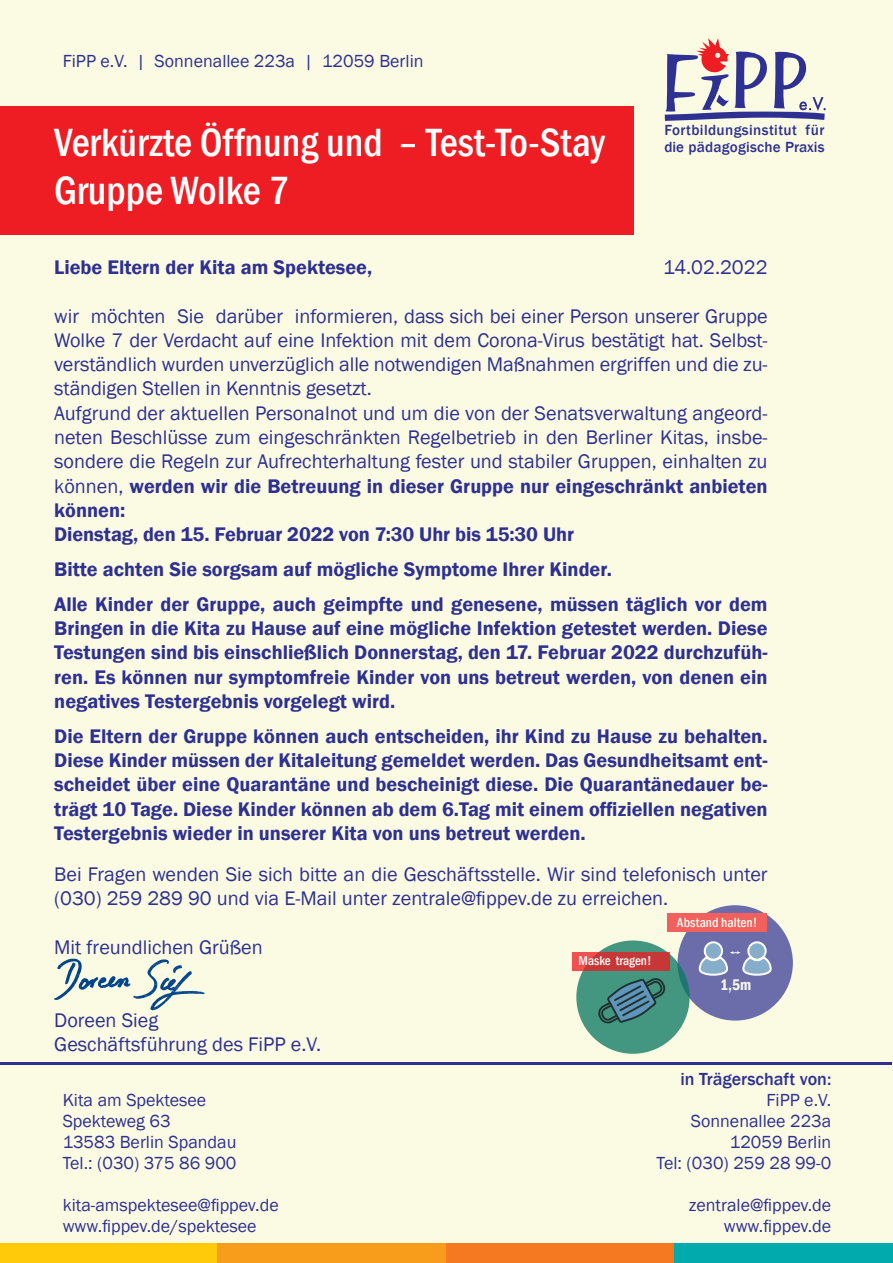
<style>
.page{position:relative;width:893px;height:1263px;background:#fbfbe3}
.page>*{position:absolute;margin:0;border:0;box-sizing:border-box;transform-origin:0 0}
.t1{font:500 condensed 40.5px/48.6px "Franklin Gothic";color:#fff}
.t2{font:20.25px/24.3px "Franklin Gothic";color:#2e3092}
.t3{font:600 20.25px/24.3px "Franklin Gothic";color:#2e3092;text-align:justify}
.t4{font:18px/21px "Franklin Gothic";color:#2e3092}
.t5{font:500 18px "Franklin Gothic";color:#2e3092}
.t6{font:600 condensed 15.9px "Franklin Gothic";color:#f4f5f5}
.t7{font:500 15.15px/17.2px "Franklin Gothic";letter-spacing:.025em;color:#2e3092}
.t8{font:500 condensed 13.65px "Franklin Gothic";color:#fff}
.t9{font:500 condensed 13.2px "Franklin Gothic";color:#fff}
.s1{font-weight:600}
</style>
<div class="page">
<div style="left:0;top:106px;width:634px;height:128px;background:#ee1d23"></div>
<hr style="left:1px;top:1062px;width:891px;height:3px;background:#2e3092">
<svg style="left:665px;top:38px;width:161px;height:83px"></svg>
<div style="left:0;top:1244px;width:218px;height:19px;background:#feca0a"></div>
<div style="left:218px;top:1244px;width:228px;height:19px;background:#f89c1c"></div>
<div style="left:446px;top:1244px;width:228px;height:19px;background:#f47921"></div>
<div style="left:675px;top:1244px;width:218px;height:19px;background:#00aaad"></div>
<div style="left:677px;top:905px;width:116px;height:115px;background:#6b6daa;border-radius:50%"></div>
<div style="left:668px;top:913px;width:99px;height:19px;background:#f1605c"></div>
<svg style="left:705px;top:942px;width:17px;height:18px"></svg>
<div style="left:704px;top:941px;width:19px;height:20px;border:2px solid #fff;border-radius:50%"></div>
<svg style="left:748px;top:942px;width:18px;height:18px"></svg>
<div style="left:747px;top:941px;width:20px;height:20px;border:2px solid #fff;border-radius:50%"></div>
<svg style="left:698px;top:951px;width:74px;height:25px"></svg>
<svg style="left:54px;top:958px;width:151px;height:52px"></svg>
<svg style="left:576px;top:940px;width:114px;height:114px;background:#47957f"></svg>
<svg style="left:597px;top:977px;width:69px;height:47px;background:#427e7c"></svg>
<svg style="left:572px;top:953px;width:98px;height:18px;background:#cd3c3c"></svg>
<p class="t4" style="left:63px;top:50px;width:362px">FiPP e.V. | Sonnenallee 223a | 12059 Berlin</p>
<h1 class="t1" style="left:54px;top:117px;width:553px">Verkürzte Öffnung und – Test-To-Stay<br>Gruppe Wolke 7</h1>
<p class="t7" style="left:664px;top:121px;width:162px">Fortbildungsinstitut für die pädagogische Praxis</p>
<p class="t3" style="left:54px;top:255px;width:320px">Liebe Eltern der Kita am Spektesee,</p>
<p class="t2" style="left:663px;top:255px;width:106px">14.02.2022</p>
<p class="t2" style="left:54px;top:304px;width:715px">wir möchten Sie darüber informieren, dass sich bei einer Person unserer Gruppe Wolke 7 der Verdacht auf eine Infektion mit dem Corona-Virus bestätigt hat. Selbst&shy;verständlich wurden unverzüglich alle notwendigen Maßnahmen ergriffen und die zu&shy;ständigen Stellen in Kenntnis gesetzt.<br>Aufgrund der aktuellen Personalnot und um die von der Senatsverwaltung angeord&shy;neten Beschlüsse zum eingeschränkten Regelbetrieb in den Berliner Kitas, insbe&shy;sondere die Regeln zur Aufrechterhaltung fester und stabiler Gruppen, einhalten zu können, <span class="s1">werden wir die Betreuung in dieser Gruppe nur eingeschränkt anbieten können:<br>Dienstag, den 15. Februar 2022 von 7:30 Uhr bis 15:30 Uhr</span></p>
<p class="t3" style="left:54px;top:552px;width:715px;line-height:34.8px">Bitte achten Sie sorgsam auf mögliche Symptome Ihrer Kinder.<br>Alle Kinder der Gruppe, auch geimpfte und genesene, müssen täglich vor dem</p>
<p class="t3" style="left:54px;top:616px;width:715px">Bringen in die Kita zu Hause auf eine mögliche Infektion getestet werden. Diese Testungen sind bis einschließlich Donnerstag, den 17. Februar 2022 durchzufüh&shy;ren. Es können nur symptomfreie Kinder von uns betreut werden, von denen ein negatives Testergebnis vorgelegt wird.</p>
<p class="t3" style="left:54px;top:724px;width:715px">Die Eltern der Gruppe können auch entscheiden, ihr Kind zu Hause zu behalten.<br>Diese Kinder müssen der Kitaleitung gemeldet werden. Das Gesundheitsamt ent&shy;scheidet über eine Quarantäne und bescheinigt diese. Die Quarantänedauer be&shy;trägt 10 Tage. Diese Kinder können ab dem 6.Tag mit einem offiziellen negativen Testergebnis wieder in unserer Kita von uns betreut werden.</p>
<p class="t2" style="left:54px;top:862px;width:715px">Bei Fragen wenden Sie sich bitte an die Geschäftsstelle. Wir sind telefonisch unter (030) 259 289 90 und via E-Mail unter zentrale@fippev.de zu erreichen.</p>
<p class="t2" style="left:54px;top:935px;width:210px">Mit freundlichen Grüßen</p>
<p class="t8" style="left:677px;top:913px;width:82px">Abstand halten!</p>
<p class="t9" style="left:579px;top:952px;width:74px">Maske tragen!</p>
<p class="t2" style="left:54px;top:1008px;width:268px">Doreen Sieg<br>Geschäftsführung des FiPP e.V.</p>
<p class="t4" style="left:63px;top:1090px;width:175px">Kita am Spektesee<br>Spekteweg 63<br>13583 Berlin Spandau<br>Tel.: (030) 375 86 900</p>
<p class="t4" style="left:63px;top:1195px;width:218px">kita-amspektesee@fippev.de www.fippev.de/spektesee</p>
<p class="t6" style="left:720px;top:974px;width:33px">1,5m</p>
<p class="t5" style="left:680px;top:1068px;width:152px">in Trägerschaft von:</p>
<p class="t4" style="left:657px;top:1090px;width:176px;text-align:right">FiPP e.V.<br>Sonnenallee 223a<br>12059 Berlin<br>Tel: (030) 259 28 99-0</p>
<p class="t4" style="left:689px;top:1195px;width:144px;text-align:right">zentrale@fippev.de www.fippev.de</p>
</div>
